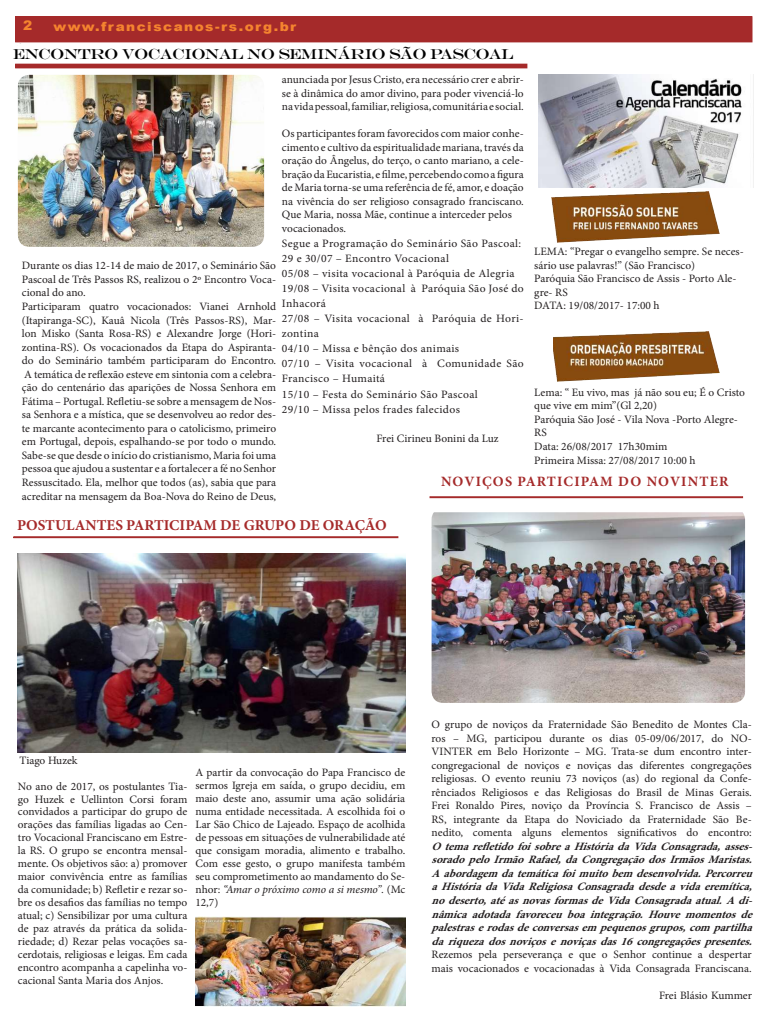
<style>
.page{position:relative;width:766px;height:1021px;background:#fff}
.page>*{position:absolute;margin:0;border:0;box-sizing:border-box;transform-origin:0 0}
.t1{font:700 15px "Minion Pro";color:#a52a2a}
.t2{font:14.5px "Engravers";letter-spacing:-.05em;color:#000}
.t3{font:700 14.2px "Minion Pro";letter-spacing:.08em;color:#a52a2a}
.t4{font:900 13.2px "Arial";color:#f5842f;scale:1.04 1}
.t5{font:900 12.5px "Arial";letter-spacing:.11em;color:#f5842f;scale:1.09 1}
.t6{font:11.3px/13.5px "Minion Pro";color:#231f20}
.t7{font:italic 700 11.3px/13.5px "Minion Pro";color:#231f20;text-align:justify}
.t8{font:11.3px/15px "Minion Pro";letter-spacing:.03em;color:#231f20}
.s1{font-style:italic}
</style>
<div class="page">
<div style="left:429px;top:496px;width:313px;height:2px;border:1px solid #a52a2a"></div>
<div style="left:16px;top:17px;width:735px;height:25px;background:#a52a2a"></div>
<div style="left:15px;top:16px;width:737px;height:26px;border:1px solid #a52a2a"></div>
<img style="left:431px;top:512px;width:313px;height:191px">
<div style="left:15px;top:64px;width:512px;height:4px;border:1px solid #a52a2a"></div>
<img style="left:18px;top:75px;width:246px;height:172px">
<img style="left:538px;top:75px;width:204px;height:112px">
<img style="left:553px;top:331px;width:165px;height:50px">
<img style="left:551px;top:192px;width:167px;height:51px">
<img style="left:195px;top:916px;width:210px;height:90px">
<div style="left:13px;top:536px;width:385px;height:2px;border:1px solid #a52a2a"></div>
<img style="left:18px;top:553px;width:387px;height:199px">
<p class="t4" style="left:23px;top:16px;width:10px">2</p>
<p class="t5" style="left:53px;top:17px;width:224px">www.franciscanos-rs.org.br</p>
<p class="t6" style="left:18px;top:40px;width:7px">2</p>
<p class="t2" style="left:13px;top:46px;width:502px">ENCONTRO VOCACIONAL NO SEMINÁRIO SÃO PASCOAL</p>
<p class="t6" style="left:282px;top:73px;width:243px;text-align:justify">anunciada por Jesus Cristo, era necessário crer e abrir&shy;se à dinâmica do amor divino, para poder vivenciá-lo na vida pessoal, familiar, religiosa, comunitária e social.</p>
<p class="t6" style="left:282px;top:127px;width:243px">Os participantes foram favorecidos com maior conhe&shy;cimento e cultivo da espiritualidade mariana, través da oração do Ângelus, do terço, o canto mariano, a cele&shy;bração da Eucaristia, e filme, percebendo como a figura de Maria torna-se uma referência de fé, amor, e doação na vivência do ser religioso consagrado franciscano.<br>Que Maria, nossa Mãe, continue a interceder pelos vocacionados.</p>
<p class="t8" style="left:282px;top:236px;width:243px">Segue a Programação do Seminário São Pascoal:<br>29 e 30/07 – Encontro Vocacional<br>05/08 – visita vocacional à Paróquia de Alegria 19/08 – Visita vocacional à Paróquia São José do Inhacorá<br>27/08 – Visita vocacional à Paróquia de Hori&shy;zontina<br>04/10 – Missa e bênção dos animais<br>07/10 – Visita vocacional à Comunidade São Francisco – Humaitá<br>15/10 – Festa do Seminário São Pascoal<br>29/10 – Missa pelos frades falecidos</p>
<p class="t6" style="left:534px;top:245px;width:211px">LEMA: “Pregar o evangelho sempre. Se neces&shy;sário use palavras!” (São Francisco)<br>Paróquia São Francisco de Assis - Porto Ale&shy;gre- RS<br>DATA: 19/08/2017- 17:00 h</p>
<p class="t6" style="left:22px;top:259px;width:256px">Durante os dias 12-14 de maio de 2017, o Seminário São Pascoal de Três Passos RS, realizou o 2º Encontro Voca&shy;cional do ano.<br>Participaram quatro vocacionados: Vianei Arnhold (Itapiranga-SC), Kauâ Nicola (Três Passos-RS), Mar&shy;lon Misko (Santa Rosa-RS) e Alexandre Jorge (Hori&shy;zontina-RS). Os vocacionados da Etapa do Aspiranta&shy;do do Seminário também participaram do Encontro.<br>A temática de reflexão esteve em sintonia com a celebra&shy;ção do centenário das aparições de Nossa Senhora em Fátima – Portugal. Refletiu-se sobre a mensagem de Nos&shy;sa Senhora e a mística, que se desenvolveu ao redor des&shy;te marcante acontecimento para o catolicismo, primeiro em Portugal, depois, espalhando-se por todo o mundo.<br>Sabe-se que desde o início do cristianismo, Maria foi uma pessoa que ajudou a sustentar e a fortalecer a fé no Senhor Ressuscitado. Ela, melhor que todos (as), sabia que para acreditar na mensagem da Boa-Nova do Reino de Deus,</p>
<p class="t6" style="left:534px;top:385px;width:212px">Lema: “ Eu vivo, mas já não sou eu; É o Cristo que vive em mim”(Gl 2,20)<br>Paróquia São José - Vila Nova -Porto Alegre-<br>RS<br>Data: 26/08/2017 17h30mim<br>Primeira Missa: 27/08/2017 10:00 h</p>
<p class="t6" style="left:376px;top:431px;width:124px">Frei Cirineu Bonini da Luz</p>
<p class="t3" style="left:441px;top:471px;width:289px">NOVIÇOS PARTICIPAM DO NOVINTER</p>
<h1 class="t1" style="left:17px;top:515px;width:371px">POSTULANTES PARTICIPAM DE GRUPO DE ORAÇÃO</h1>
<p class="t6" style="left:19px;top:754px;width:60px">Tiago Huzek</p>
<p class="t6" style="left:18px;top:779px;width:171px;line-height:13px;text-align:justify">No ano de 2017, os postulantes Tia&shy;go Huzek e Uellinton Corsi foram convidados a participar do grupo de orações das famílias ligadas ao Cen&shy;tro Vocacional Franciscano em Estre&shy;la RS. O grupo se encontra mensal&shy;mente. Os objetivos são: a) promover maior convivência entre as famílias da comunidade; b) Refletir e rezar so&shy;bre os desafios das famílias no tempo atual; c) Sensibilizar por uma cultura de paz através da prática da solida&shy;riedade; d) Rezar pelas vocações sa&shy;cerdotais, religiosas e leigas. Em cada encontro acompanha a capelinha vo&shy;cacional Santa Maria dos Anjos.</p>
<p class="t6" style="left:195px;top:766px;width:211px;line-height:13px;text-align:justify">A partir da convocação do Papa Francisco de sermos Igreja em saída, o grupo decidiu, em maio deste ano, assumir uma ação solidária numa entidade necessitada. A escolhida foi o Lar São Chico de Lajeado. Espaço de acolhida de pessoas em situações de vulnerabilidade até que consigam moradia, alimento e trabalho.<br>Com esse gesto, o grupo manifesta também seu comprometimento ao mandamento do Se&shy;nhor: <span class="s1">“Amar o próximo como a si mesmo”.</span> (Mc 12,7)</p>
<p class="t6" style="left:431px;top:717px;width:321px;text-align:justify">O grupo de noviços da Fraternidade São Benedito de Montes Cla&shy;ros – MG, participou durante os dias 05-09/06/2017, do NO-VINTER em Belo Horizonte – MG. Trata-se dum encontro inter&shy;congregacional de noviços e noviças das diferentes congregações religiosas. O evento reuniu 73 noviços (as) do regional da Confe&shy;rênciados Religiosos e das Religiosas do Brasil de Minas Gerais.<br>Frei Ronaldo Pires, noviço da Província S. Francisco de Assis – RS, integrante da Etapa do Noviciado da Fraternidade São Be&shy;nedito, comenta alguns elementos significativos do encontro:</p>
<p class="t7" style="left:431px;top:839px;width:327px">OtemarefletidofoisobreaHistóriadaVidaConsagrada,asses&shy;soradopeloIrmãoRafael,daCongregaçãodosIrmãosMaristas.<br>Aabordagemdatemáticafoimuitobemdesenvolvida.Percorreu aHistóriadaVidaReligiosaConsagradadesdeavidaeremítica, nodeserto,atéasnovasformasdeVidaConsagradaatual.Adi&shy;nâmicaadotadafavoreceuboaintegração.Houvemomentosde palestraserodasdeconversasempequenosgrupos,compartilha dariquezadosnoviçosenoviçasdas16congregaçõespresentes.</p>
<p class="t6" style="left:431px;top:947px;width:321px">Rezemos pela perseverança e que o Senhor continue a despertar mais vocacionados e vocacionadas à Vida Consagrada Franciscana.</p>
<p class="t6" style="left:658px;top:988px;width:94px">Frei Blásio Kummer</p>
</div>
